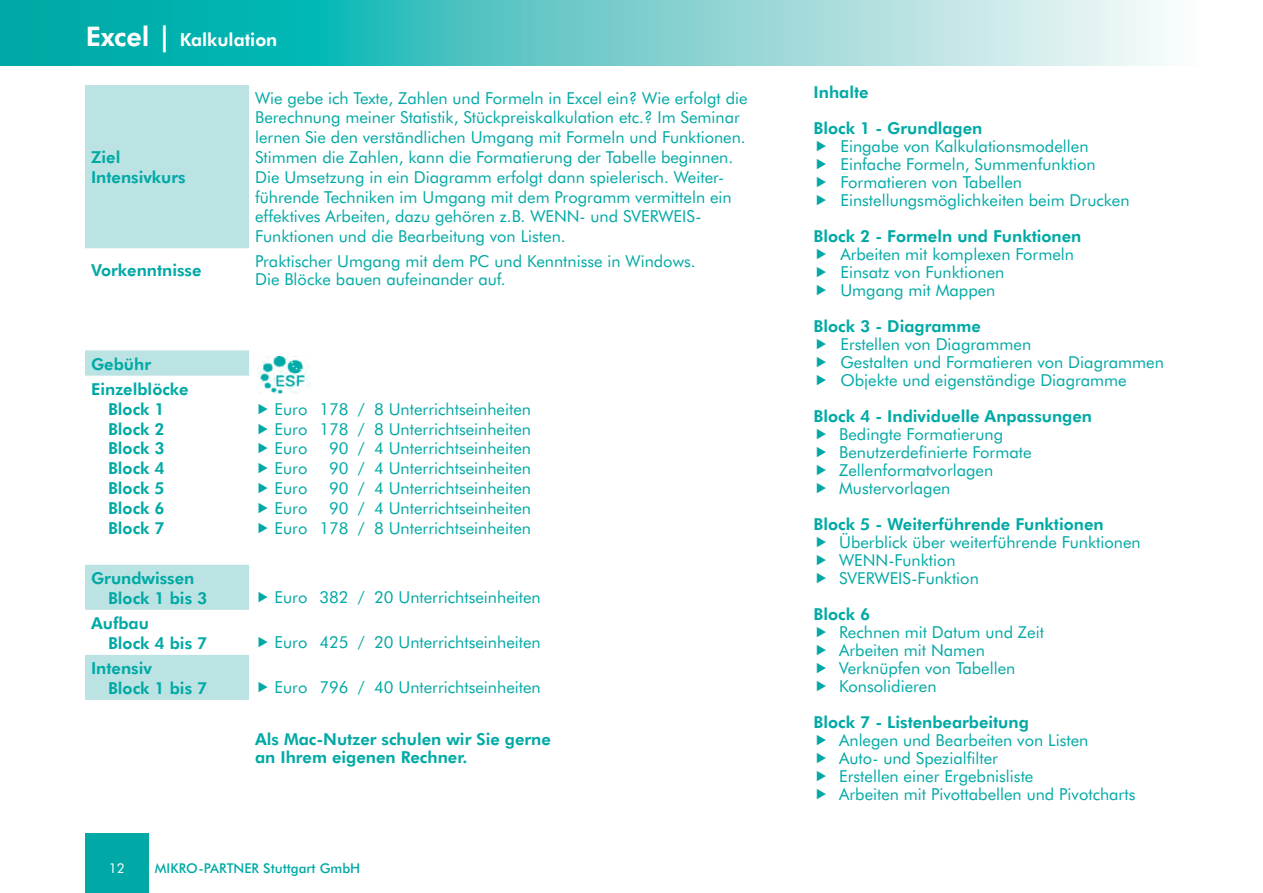
<style>
.page{position:relative;width:1263px;height:893px;background:#fff}
.page>*{position:absolute;margin:0;border:0;box-sizing:border-box;transform-origin:0 0}
.t1{font:800 27px "Futura BT";color:#fff}
.t2{font:800 18px "Futura BT";color:#fff}
.t3{font:16.5px/18px "Futura BT";color:#00a9a5}
.t4{font:800 16.5px/19.8px "Futura BT";color:#00a9a5}
.t5{font:500 13.5px "Futura BT";color:#00a9a5}
.t6{font:13.5px "Futura BT";color:#fff}
.s1{font-size:27px}
</style>
<div class="page">
<div style="left:85px;top:833px;width:64px;height:60px;background:#00a9a5"></div>
<svg style="left:0;top:0;width:1167px;height:65px;background:#68ccca"></svg>
<svg style="left:85px;top:85px;width:164px;height:615px"></svg>
<img style="left:257px;top:357px;width:53px;height:37px">
<h1 class="t1" style="left:99px;top:19px;width:340px">Allgemeine Informationen</h1>
<p class="t2" style="left:86px;top:28px;width:193px"><span class="s1">Excel |</span> Kalkulation</p>
<p class="t4" style="left:91px;top:147px;width:96px">Ziel<br>Intensivkurs</p>
<p class="t3" style="left:255px;top:88px;width:494px;line-height:19.8px">Wie gebe ich Texte, Zahlen und Formeln in Excel ein? Wie erfolgt die Berechnung meiner Statistik, Stückpreiskalkulation etc.? Im Seminar lernen Sie den verständlichen Umgang mit Formeln und Funktionen.<br>Stimmen die Zahlen, kann die Formatierung der Tabelle beginnen.<br>Die Umsetzung in ein Diagramm erfolgt dann spielerisch. Weiter&shy;führende Techniken im Umgang mit dem Programm vermitteln ein effektives Arbeiten, dazu gehören z.B. WENN- und SVERWEIS-Funktionen und die Bearbeitung von Listen.</p>
<p class="t4" style="left:91px;top:260px;width:112px">Vorkenntnisse</p>
<p class="t3" style="left:255px;top:252px;width:442px">Praktischer Umgang mit dem PC und Kenntnisse in Windows.<br>Die Blöcke bauen aufeinander auf.</p>
<p class="t4" style="left:91px;top:351px;width:99px;line-height:25.2px">Gebühr<br>Einzelblöcke</p>
<p class="t4" style="left:108px;top:399px;width:58px;text-align:justify">Block 1<br>Block 2<br>Block 3<br>Block 4<br>Block 5<br>Block 6<br>Block 7</p>
<p class="t3" style="left:275px;top:399px;width:258px;line-height:19.8px;text-align:justify">Euro 178 / 8 Unterrichtseinheiten Euro 178 / 8 Unterrichtseinheiten Euro</p>
<p class="t3" style="left:329px;top:439px;width:203px">90 / 4 Unterrichtseinheiten</p>
<p class="t3" style="left:275px;top:459px;width:34px">Euro</p>
<p class="t3" style="left:329px;top:459px;width:203px">90 / 4 Unterrichtseinheiten</p>
<p class="t3" style="left:275px;top:479px;width:34px">Euro</p>
<p class="t3" style="left:329px;top:479px;width:203px">90 / 4 Unterrichtseinheiten</p>
<p class="t3" style="left:275px;top:499px;width:34px">Euro</p>
<p class="t3" style="left:275px;top:498px;width:258px;line-height:19.8px;text-align:right">90 / 4 Unterrichtseinheiten<br>Euro 178 / 8 Unterrichtseinheiten</p>
<p class="t4" style="left:108px;top:568px;width:101px;text-indent:-17px">Grundwissen<br>Block 1 bis 3</p>
<p class="t4" style="left:108px;top:613px;width:101px;text-indent:-17px">Aufbau<br>Block 4 bis 7</p>
<p class="t4" style="left:108px;top:658px;width:101px;text-indent:-17px">Intensiv<br>Block 1 bis 7</p>
<p class="t3" style="left:275px;top:588px;width:268px">Euro 382 / 20 Unterrichtseinheiten</p>
<p class="t3" style="left:275px;top:633px;width:268px">Euro 425 / 20 Unterrichtseinheiten</p>
<p class="t3" style="left:275px;top:678px;width:268px">Euro 796 / 40 Unterrichtseinheiten</p>
<p class="t4" style="left:255px;top:730px;width:297px;line-height:18px">Als Mac-Nutzer schulen wir Sie gerne an Ihrem eigenen Rechner.</p>
<p class="t6" style="left:109px;top:860px;width:17px">12</p>
<p class="t5" style="left:155px;top:860px;width:207px">MIKRO-PARTNER Stuttgart GmbH</p>
<p class="t4" style="left:814px;top:74px;width:170px;line-height:36px">Inhalte<br>Block 1 - Grundlagen</p>
<p class="t3" style="left:840px;top:137px;width:291px">Eingabe von Kalkulationsmodellen Einfache Formeln, Summenfunktion Formatieren von Tabellen Einstellungsmöglichkeiten beim Drucken</p>
<p class="t4" style="left:814px;top:226px;width:269px">Block 2 - Formeln und Funktionen</p>
<p class="t3" style="left:840px;top:245px;width:235px">Arbeiten mit komplexen Formeln<br>Einsatz von Funktionen<br>Umgang mit Mappen</p>
<p class="t4" style="left:814px;top:316px;width:169px">Block 3 - Diagramme</p>
<p class="t3" style="left:840px;top:335px;width:325px">Erstellen von Diagrammen<br>Gestalten und Formatieren von Diagrammen<br>Objekte und eigenständige Diagramme</p>
<p class="t4" style="left:814px;top:406px;width:280px">Block 4 - Individuelle Anpassungen</p>
<p class="t3" style="left:839px;top:425px;width:194px">Bedingte Formatierung<br>Benutzerdefinierte Formate<br>Zellenformatvorlagen<br>Mustervorlagen</p>
<p class="t4" style="left:814px;top:514px;width:292px">Block 5 - Weiterführende Funktionen</p>
<p class="t3" style="left:839px;top:533px;width:303px">Überblick über weiterführende Funktionen<br>WENN-Funktion<br>SVERWEIS-Funktion</p>
<p class="t4" style="left:814px;top:604px;width:58px">Block 6</p>
<p class="t3" style="left:839px;top:623px;width:206px">Rechnen mit Datum und Zeit<br>Arbeiten mit Namen<br>Verknüpfen von Tabellen<br>Konsolidieren</p>
<p class="t4" style="left:814px;top:712px;width:217px">Block 7 - Listenbearbeitung</p>
<p class="t3" style="left:839px;top:731px;width:298px">Anlegen und Bearbeiten von Listen<br>Auto- und Spezialfilter<br>Erstellen einer Ergebnisliste<br>Arbeiten mit Pivottabellen und Pivotcharts</p>
</div>
